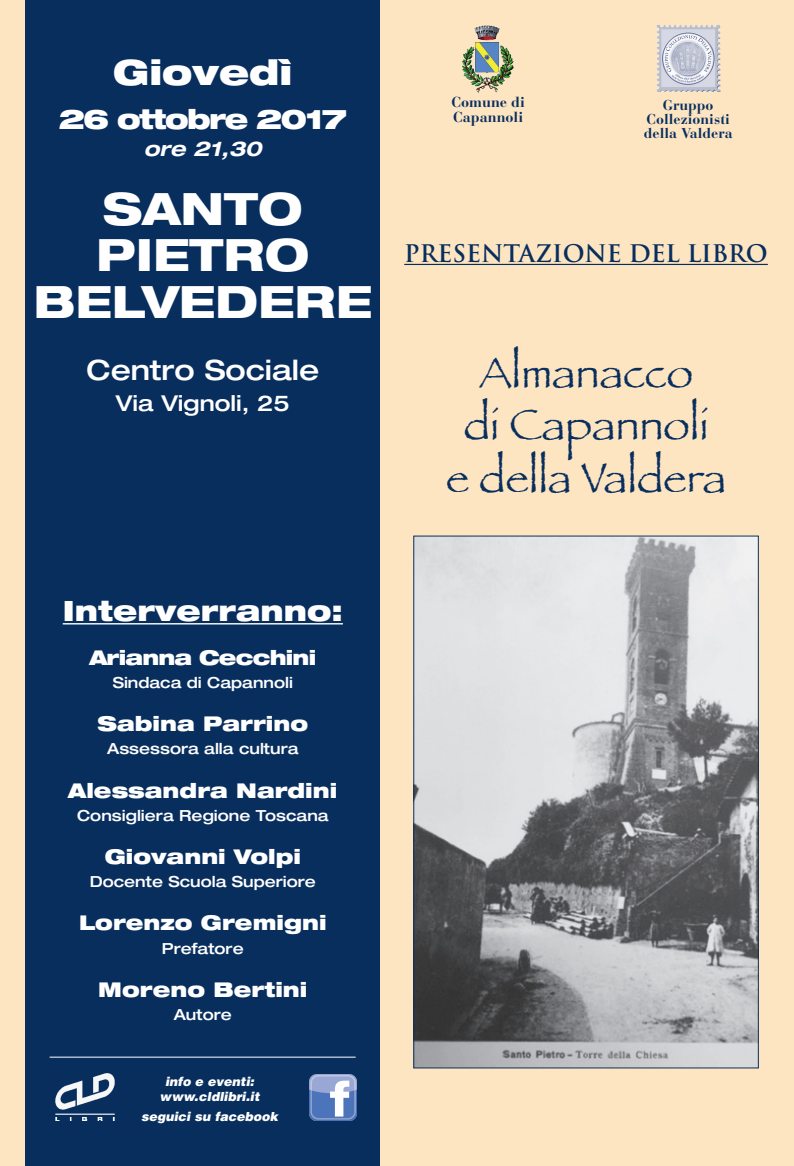
<style>
.page{position:relative;width:794px;height:1166px;background:#fee5c1}
.page>*{position:absolute;margin:0;border:0;box-sizing:border-box;transform-origin:0 0}
.t1{font:800 expanded 44.62px/46.6px "Helvetica Neue";color:#fff;text-align:center}
.t2{font:43.75px/52.5px "Papyrus";color:#082e5e;text-align:center}
.t3{font:900 expanded 34.82px "Helvetica Neue";color:#fff}
.t4{font:900 expanded 28px "Helvetica Neue";color:#fff}
.t5{font:500 expanded 28px "Helvetica Neue";color:#fff}
.t6{font:900 expanded 27.12px "Helvetica Neue";letter-spacing:-.06em;color:#fff}
.t7{font:700 23.62px "Trajan Pro";color:#082e5e}
.t8{font:500 expanded 21.88px "Helvetica Neue";color:#fff}
.t9{font:900 expanded 20.39px "Helvetica Neue";color:#fff}
.t10{font:900 expanded 20.39px "Helvetica Neue";letter-spacing:-.04em;color:#fff}
.t11{font:italic 700 expanded 20.39px "Helvetica Neue";color:#fff}
.t12{font:500 expanded 15.31px "Helvetica Neue";color:#fff}
.t13{font:700 14.53px/14.5px "Bauer Bodoni";color:#082e5e}
.t14{font:700 14.26px/14.3px "Bauer Bodoni";color:#082e5e;text-align:center}
.t15{font:italic 900 12.51px/15px "Helvetica";color:#fff;text-align:center}
</style>
<div class="page">
<hr style="left:404px;top:264px;width:364px;height:1px;background:#082e5e">
<div style="left:25px;top:0;width:355px;height:1166px;background:#082e5e"></div>
<hr style="left:63px;top:623px;width:280px;height:1px;background:#fff">
<hr style="left:50px;top:1057px;width:306px;height:1px;background:#fff">
<img style="left:56px;top:1073px;width:58px;height:48px">
<img style="left:310px;top:1074px;width:46px;height:46px">
<img style="left:462px;top:26px;width:51px;height:67px">
<img style="left:656px;top:25px;width:64px;height:67px">
<img style="left:415px;top:538px;width:341px;height:528px">
<h3 class="t3" style="left:113px;top:50px;width:181px">Giovedì</h3>
<h3 class="t6" style="left:59px;top:101px;width:290px">26 ottobre 2017</h3>
<h3 class="t11" style="left:144px;top:136px;width:120px">ore 21,30</h3>
<h1 class="t1" style="left:33px;top:184px;width:340px">SANTO<br>PIETRO<br>BELVEDERE</h1>
<h3 class="t5" style="left:86px;top:353px;width:234px">Centro Sociale</h3>
<h3 class="t8" style="left:116px;top:390px;width:175px">Via Vignoli, 25</h3>
<p class="t13" style="left:451px;top:95px;width:75px">Comune di<br>Capannoli</p>
<p class="t14" style="left:644px;top:98px;width:90px">Gruppo<br>Collezionisti della Valdera</p>
<h3 class="t7" style="left:404px;top:239px;width:365px">PRESENTAZIONE DEL LIBRO</h3>
<h2 class="t2" style="left:446px;top:346px;width:282px">Almanacco<br>di Capannoli<br>e della Valdera</h2>
<h3 class="t4" style="left:63px;top:593px;width:282px">Interverranno:</h3>
<h3 class="t10" style="left:89px;top:644px;width:228px">Arianna Cecchini</h3>
<p class="t12" style="left:113px;top:673px;width:182px">Sindaca di Capannoli</p>
<h3 class="t9" style="left:98px;top:711px;width:212px">Sabina Parrino</h3>
<p class="t12" style="left:107px;top:739px;width:193px">Assessora alla cultura</p>
<h3 class="t9" style="left:68px;top:777px;width:270px">Alessandra Nardini</h3>
<p class="t12" style="left:77px;top:805px;width:253px">Consigliera Regione Toscana</p>
<h3 class="t9" style="left:105px;top:843px;width:198px">Giovanni Volpi</h3>
<p class="t12" style="left:90px;top:872px;width:228px">Docente Scuola Superiore</p>
<h3 class="t9" style="left:79px;top:909px;width:249px">Lorenzo Gremigni</h3>
<p class="t12" style="left:162px;top:939px;width:83px">Prefatore</p>
<h3 class="t9" style="left:98px;top:976px;width:210px">Moreno Bertini</h3>
<p class="t12" style="left:174px;top:1005px;width:60px">Autore</p>
<p class="t15" style="left:159px;top:1073px;width:102px">info e eventi: www.cldlibri.it</p>
<p class="t15" style="left:141px;top:1108px;width:139px">seguici su facebook</p>
</div>
